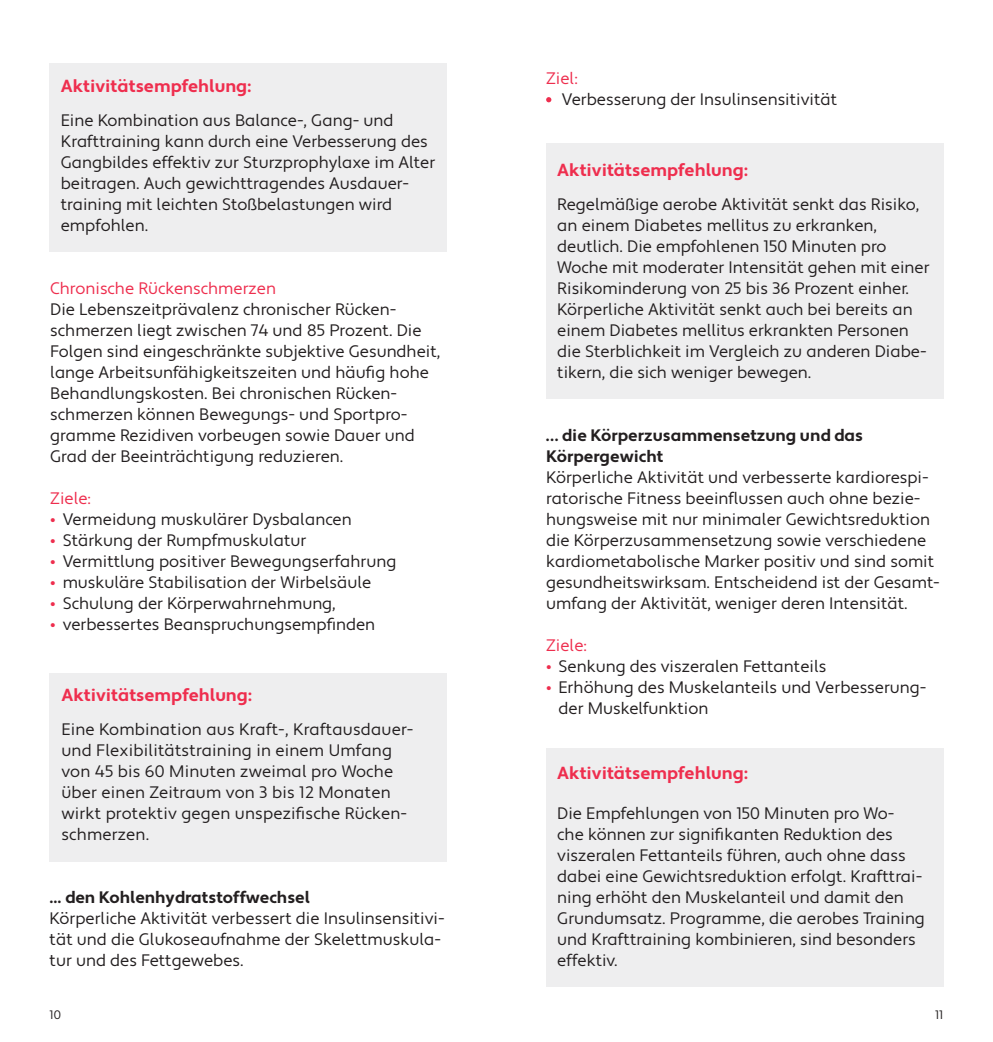
<style>
.page{position:relative;width:993px;height:1042px;background:#fff}
.page>*{position:absolute;margin:0;border:0;box-sizing:border-box;transform-origin:0 0}
.t1{font:700 17.5px "Apertura";color:#ee2e4e}
.t2{font:16.62px/21px "Apertura";color:#231f20}
.t3{font:700 16.62px/21px "Apertura";color:#231f20}
.t4{font:16.62px "Apertura";color:#ee2e4e}
.t5{font:12.25px "Apertura";color:#231f20}
.s1{font-size:19.25px;color:#ee2e4e}
</style>
<div class="page">
<div style="left:50px;top:63px;width:396px;height:189px;background:#eeeeef"></div>
<div style="left:50px;top:673px;width:396px;height:188px;background:#eeeeef"></div>
<div style="left:546px;top:143px;width:397px;height:256px;background:#eeeeef"></div>
<div style="left:546px;top:748px;width:397px;height:239px;background:#eeeeef"></div>
<svg style="left:546px;top:97px;width:5px;height:5px"></svg>
<p class="t1" style="left:61px;top:75px;width:192px">Aktivitätsempfehlung:</p>
<p class="t2" style="left:61px;top:110px;width:376px">Eine Kombination aus Balance-, Gang- und Krafttraining kann durch eine Verbesserung des Gangbildes effektiv zur Sturzprophylaxe im Alter beitragen. Auch gewichttragendes Ausdauer&shy;training mit leichten Stoßbelastungen wird empfohlen.</p>
<p class="t4" style="left:50px;top:278px;width:227px">Chronische Rückenschmerzen</p>
<p class="t2" style="left:50px;top:299px;width:391px">Die Lebenszeitprävalenz chronischer Rücken&shy;schmerzen liegt zwischen 74 und 85 Prozent. Die Folgen sind eingeschränkte subjektive Gesundheit, lange Arbeitsunfähigkeitszeiten und häufig hohe Behandlungskosten. Bei chronischen Rücken&shy;schmerzen können Bewegungs- und Sportpro&shy;gramme Rezidiven vorbeugen sowie Dauer und Grad der Beeinträchtigung reduzieren.</p>
<p class="t4" style="left:50px;top:488px;width:42px">Ziele:</p>
<p class="t2" style="left:50px;top:509px;width:303px"><span class="s1">•</span> Vermeidung muskulärer Dysbalancen</p>
<p class="t2" style="left:50px;top:530px;width:257px"><span class="s1">•</span> Stärkung der Rumpfmuskulatur</p>
<p class="t2" style="left:50px;top:551px;width:347px"><span class="s1">•</span> Vermittlung positiver Bewegungserfahrung</p>
<p class="t2" style="left:50px;top:572px;width:322px"><span class="s1">•</span> muskuläre Stabilisation der Wirbelsäule</p>
<p class="t2" style="left:50px;top:593px;width:287px"><span class="s1">•</span> Schulung der Körperwahrnehmung,</p>
<p class="t2" style="left:50px;top:614px;width:326px"><span class="s1">•</span> verbessertes Beanspruchungsempfinden</p>
<p class="t1" style="left:61px;top:685px;width:192px">Aktivitätsempfehlung:</p>
<p class="t2" style="left:61px;top:719px;width:353px">Eine Kombination aus Kraft-, Kraftausdauer&shy;und Flexibilitätstraining in einem Umfang von 45 bis 60 Minuten zweimal pro Woche über einen Zeitraum von 3 bis 12 Monaten wirkt protektiv gegen unspezifische Rücken&shy;schmerzen.</p>
<p class="t3" style="left:50px;top:887px;width:262px">... den Kohlenhydratstoffwechsel</p>
<p class="t2" style="left:50px;top:908px;width:396px">Körperliche Aktivität verbessert die Insulinsensitivi&shy;tät und die Glukoseaufnahme der Skelettmuskula&shy;tur und des Fettgewebes.</p>
<p class="t4" style="left:546px;top:68px;width:33px">Ziel:</p>
<p class="t2" style="left:561px;top:89px;width:276px">Verbesserung der Insulinsensitivität</p>
<p class="t1" style="left:557px;top:159px;width:192px">Aktivitätsempfehlung:</p>
<p class="t2" style="left:557px;top:194px;width:373px">Regelmäßige aerobe Aktivität senkt das Risiko, an einem Diabetes mellitus zu erkranken, deutlich. Die empfohlenen 150 Minuten pro Woche mit moderater Intensität gehen mit einer Risikominderung von 25 bis 36 Prozent einher.<br>Körperliche Aktivität senkt auch bei bereits an einem Diabetes mellitus erkrankten Personen die Sterblichkeit im Vergleich zu anderen Diabe&shy;tikern, die sich weniger bewegen.</p>
<p class="t3" style="left:546px;top:425px;width:318px">… die Körperzusammensetzung und das<br>Körpergewicht</p>
<p class="t2" style="left:546px;top:467px;width:395px">Körperliche Aktivität und verbesserte kardiorespi&shy;ratorische Fitness beeinflussen auch ohne bezie&shy;hungsweise mit nur minimaler Gewichtsreduktion die Körperzusammensetzung sowie verschiedene kardiometabolische Marker positiv und sind somit gesundheitswirksam. Entscheidend ist der Gesamt&shy;umfang der Aktivität, weniger deren Intensität.</p>
<p class="t4" style="left:546px;top:635px;width:42px">Ziele:</p>
<p class="t2" style="left:546px;top:656px;width:281px"><span class="s1">•</span> Senkung des viszeralen Fettanteils</p>
<p class="t2" style="left:558px;top:677px;width:369px;text-indent:-12px"><span class="s1">•</span> Erhöhung des Muskelanteils und Verbesserung&shy;der Muskelfunktion</p>
<p class="t1" style="left:557px;top:762px;width:192px">Aktivitätsempfehlung:</p>
<p class="t2" style="left:557px;top:803px;width:369px">Die Empfehlungen von 150 Minuten pro Wo&shy;che können zur signifikanten Reduktion des viszeralen Fettanteils führen, auch ohne dass dabei eine Gewichtsreduktion erfolgt. Krafttrai&shy;ning erhöht den Muskelanteil und damit den Grundumsatz. Programme, die aerobes Training und Krafttraining kombinieren, sind besonders effektiv.</p>
<p class="t5" style="left:50px;top:1007px;width:13px">10</p>
<p class="t5" style="left:934px;top:1007px;width:10px">11</p>
</div>
